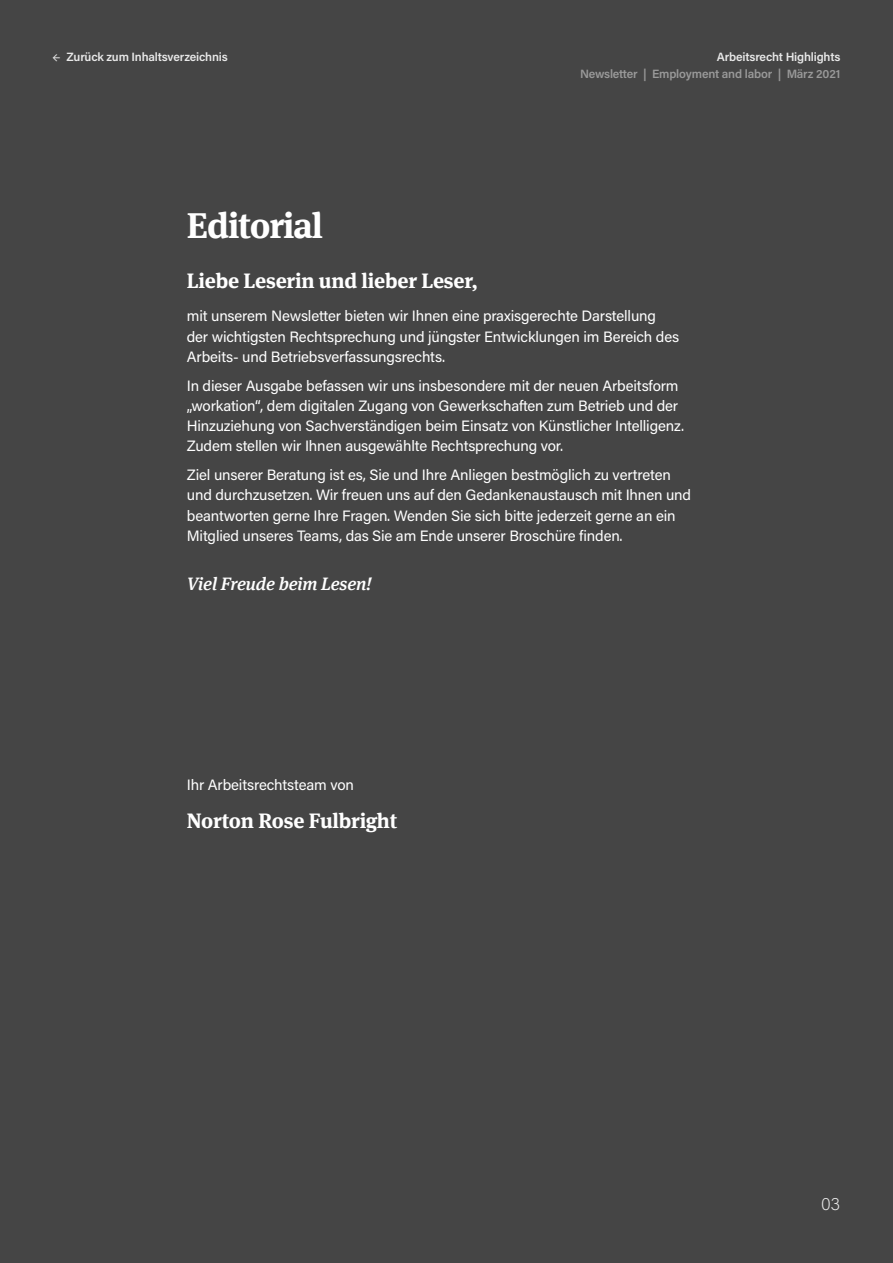
<style>
.page{position:relative;width:893px;height:1263px;background:#454545}
.page>*{position:absolute;margin:0;border:0;box-sizing:border-box;transform-origin:0 0}
.Section_titles{font:700 36px "Meta Serif Offc Pro";letter-spacing:-.03em;color:#fff}
.t1{font:700 21px "Meta Serif Offc Pro";letter-spacing:-.01em;color:#fff}
.P_body{font:italic 500 18px "Meta Serif Offc Pro";letter-spacing:-.01em;color:#fff}
.t2{font:200 18px "Acumin Pro";color:#e9e9e9}
.P_body-2{font:15px/20.2px "Acumin Pro";letter-spacing:-.01em;color:#fff}
.t3{font:600 12px "Acumin Pro";letter-spacing:-.015em;color:#e9e9e9}
.t4{font:600 12px "Acumin Pro";letter-spacing:-.015em;color:#999}
.t5{font:12px "Acumin Pro";letter-spacing:-.015em;color:#999}
.s1{font-size:9px}
</style>
<div class="page">
<h2 class="t3" style="left:53px;top:49px;width:177px"><span class="s1">←</span> Zurück zum Inhaltsverzeichnis</h2>
<h2 class="t3" style="left:717px;top:49px;width:125px">Arbeitsrecht Highlights</h2>
<h2 class="t4" style="left:580px;top:65px;width:262px">Newsletter | Employment and labor | März 2021</h2>
<p class="t5" style="left:586px;top:65px;width:145px">Newsle ter | Employment a</p>
<p class="t5" style="left:828px;top:65px;width:14px">22</p>
<p class="Section_titles" style="left:187px;top:197px;width:138px">Editorial</p>
<h1 class="t1" style="left:187px;top:264px;width:293px">Liebe Leserin und lieber Leser,</h1>
<p class="P_body-2" style="left:187px;top:305px;width:494px">mit unserem Newsletter bieten wir Ihnen eine praxisgerechte Darstellung der wichtigsten Rechtsprechung und jüngster Entwicklungen im Bereich des<br>Arbeits- und Betriebsverfassungsrechts.</p>
<p class="P_body-2" style="left:187px;top:374px;width:499px">In dieser Ausgabe befassen wir uns insbesondere mit der neuen Arbeitsform „workation“, dem digitalen Zugang von Gewerkschaften zum Betrieb und der Hinzuziehung von Sachverständigen beim Einsatz von Künstlicher Intelligenz.<br>Zudem stellen wir Ihnen ausgewählte Rechtsprechung vor.</p>
<p class="P_body-2" style="left:187px;top:464px;width:506px">Ziel unserer Beratung ist es, Sie und Ihre Anliegen bestmöglich zu vertreten und durchzusetzen. Wir freuen uns auf den Gedankenaustausch mit Ihnen und beantworten gerne Ihre Fragen. Wenden Sie sich bitte jederzeit gerne an ein Mitglied unseres Teams, das Sie am Ende unserer Broschüre finden.</p>
<p class="P_body" style="left:187px;top:570px;width:187px">Viel Freude beim Lesen!</p>
<p class="P_body-2" style="left:187px;top:774px;width:169px">Ihr Arbeitsrechtsteam von</p>
<h1 class="t1" style="left:187px;top:804px;width:212px">Norton Rose Fulbright</h1>
<h2 class="t2" style="left:821px;top:1192px;width:21px">03</h2>
</div>
